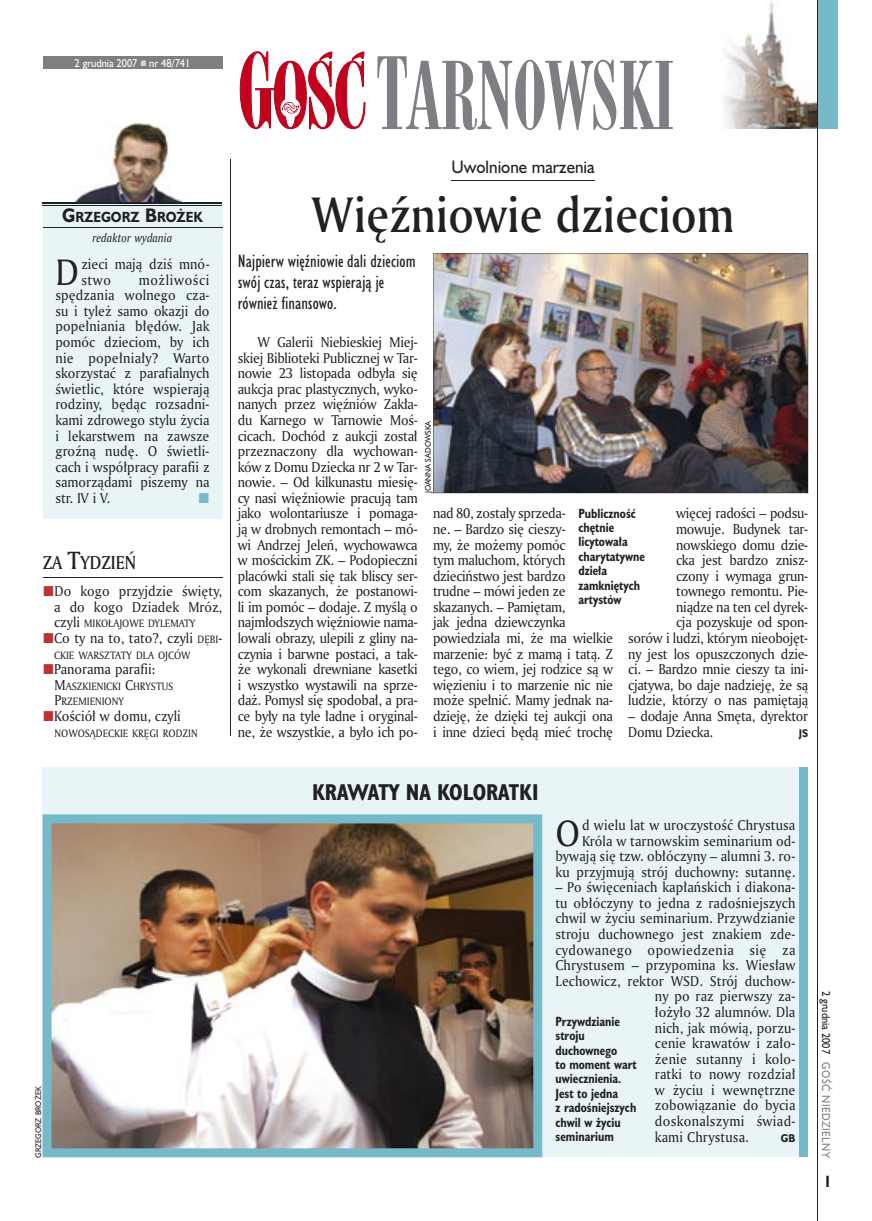
<style>
.page{position:relative;width:872px;height:1221px;background:#fff}
.page>*{position:absolute;margin:0;border:0;box-sizing:border-box;transform-origin:0 0}
.t1{font:90px "Modern 735 PL";color:#7f7e83;scale:.9 1}
.t2{font:48px "Amerigo Md PL";color:#212125;scale:.9 1}
.t3{font:35.55px "Amerigo PL";color:#212125;scale:.94 1}
.t4{font:700 21px "Humanst 521 Cn PL";color:#212125}
.t5{font:18px "Amerigo Md PL";color:#212125;scale:.9 1}
.t6{font:16.5px/21px "Humanst 521 Cn PL";color:#212125}
.t7{font:16.5px "Humanst 521 PL";color:#212125;scale:.94 1}
.t8{font:700 15px "Humanst 521 Cn PL";color:#212125;scale:.94 1}
.t9{font:13.8px/15.6px "Amerigo PL";letter-spacing:-.005em;color:#212125;scale:.94 1}
.t10{font:13.8px "Amerigo PL";letter-spacing:.035em;color:#212125;scale:.94 1}
.t11{font:13.8px "Amerigo PL";letter-spacing:.025em;color:#212125;scale:.94 1}
.t12{font:13.8px "Amerigo PL";letter-spacing:.015em;color:#212125;scale:.94 1}
.t13{font:700 13.5px "Humanst 521 PL";color:#212125;scale:.9 1}
.t14{font:700 12.3px/14.4px "Humanst 521 Cn PL";color:#212125;scale:.94 1}
.t15{font:italic 11.7px "Amerigo PL";color:#212125;scale:.94 1}
.t16{font:10.5px "Humanst 521 PL";color:#fff;scale:.9 1}
.t17{font:10.5px "Humanst 521 PL";letter-spacing:.05em;color:#7f7e83;scale:.9 1}
.t18{font:10.5px "Humanst 521 PL";color:#212125;scale:.9 1}
.t19{font:10.35px/15.6px "Amerigo PL";color:#212125;scale:.94 1}
.t20{font:700 10.35px "Humanst 521 PL";color:#212125;scale:.9 1}
.t21{font:7.5px "Humanst 521 PL";color:#212125;scale:.94 1}
.s1{font-size:18px}
.s2{font-size:24px}
.s3{font-size:13.8px}
.s4{font-size:10.35px}
.s5{font-size:96px}
</style>
<div class="page">
<div style="left:817px;top:0;width:20px;height:129px;background:#76baca"></div>
<img style="left:724px;top:0;width:93px;height:128px">
<svg style="left:240px;top:51px;width:125px;height:78px"></svg>
<div style="left:43px;top:56px;width:179px;height:13px;background:#7f7e83"></div>
<hr style="left:817px;top:0;width:1px;height:1220px;background:#212125">
<hr style="left:230px;top:160px;width:1px;height:576px;background:#212125">
<div style="left:43px;top:767px;width:765px;height:389px;background:#e9f4f6"></div>
<div style="left:799px;top:767px;width:9px;height:389px;background:#76baca"></div>
<div style="left:43px;top:203px;width:179px;height:315px;background:#e9f4f6"></div>
<img style="left:75px;top:123px;width:108px;height:79px">
<hr style="left:43px;top:202px;width:179px;height:2px;background:#212125">
<hr style="left:43px;top:205px;width:179px;height:1px;background:#212125">
<hr style="left:43px;top:227px;width:179px;height:1px;background:#212125">
<img style="left:433px;top:253px;width:375px;height:240px">
<hr style="left:451px;top:180px;width:143px;height:1px;background:#212125">
<hr style="left:43px;top:577px;width:179px;height:1px;background:#212125">
<img style="left:43px;top:814px;width:499px;height:343px">
<p class="t16" style="left:75px;top:55px;width:130px">2 grudnia 2007 nr 48/741</p>
<p class="t13" style="left:62px;top:207px;width:157px"><span class="s1">G</span>RZEGORZ <span class="s1">B</span>ROŻEK</p>
<p class="t15" style="left:93px;top:230px;width:86px">redaktor wydania</p>
<h3 class="t3" style="left:55px;top:248px;width:27px">D</h3>
<p class="t9" style="left:81px;top:256px;width:138px">zieci mają dziś mnó&shy;stwo</p>
<p class="t9" style="left:55px;top:271px;width:165px;text-align:justify;text-indent:83px">możliwości spędzania wolnego cza&shy;su i tyleż samo okazji do popełniania błędów. Jak pomóc dzieciom, by ich nie popełniały? Warto skorzystać z parafialnych świetlic, które wspierają rodziny, będąc rozsadni&shy;kami zdrowego stylu życia i lekarstwem na zawsze groźną nudę. O świetli&shy;cach i współpracy parafii z samorządami piszemy na str. IV i V.</p>
<h3 class="t5" style="left:43px;top:550px;width:105px">ZA <span class="s2">T</span>YDZIEŃ</h3>
<p class="t9" style="left:54px;top:583px;width:180px">Do kogo przyjdzie święty, a do kogo Dziadek Mróz,</p>
<p class="t19" style="left:54px;top:615px;width:152px"><span class="s3">czyli</span> MIKOŁAJOWE DYLEMATY</p>
<p class="t9" style="left:54px;top:630px;width:180px">Co ty na to, tato?, czyli <span class="s4">DĘBI</span>-</p>
<p class="t19" style="left:54px;top:646px;width:146px">CKIE WARSZTATY DLA OJCÓW</p>
<p class="t9" style="left:54px;top:661px;width:109px">Panorama parafii:</p>
<p class="t19" style="left:55px;top:678px;width:128px"><span class="s3">M</span>ASZKIENICKI <span class="s3">C</span>HRYSTUS<br><span class="s3">P</span>RZEMIENIONY</p>
<p class="t9" style="left:54px;top:707px;width:136px">Kościół w domu, czyli</p>
<p class="t19" style="left:55px;top:724px;width:154px">NOWOSĄDECKIE KRĘGI RODZIN</p>
<h1 class="t1" style="left:376px;top:41px;width:333px"><span class="s5">T</span>ARNOWSKI</h1>
<p class="t7" style="left:451px;top:156px;width:154px">Uwolnione marzenia</p>
<h2 class="t2" style="left:311px;top:183px;width:471px">Więźniowie dzieciom</h2>
<p class="t6" style="left:238px;top:250px;width:179px">Najpierw więźniowie dali dzieciom swój czas, teraz wspierają je również finansowo.</p>
<p class="t9" style="left:238px;top:334px;width:193px;text-align:justify;text-indent:20px">W Galerii Niebieskiej Miej&shy;skiej Biblioteki Publicznej w Tar&shy;nowie 23 listopada odbyła się aukcja prac plastycznych, wyko&shy;nanych przez więźniów Zakła&shy;du Karnego w Tarnowie Moś&shy;cicach. Dochód z aukcji został przeznaczony dla wychowan&shy;ków z Domu Dziecka nr 2 w Tar&shy;nowie. – Od kilkunastu miesię&shy;cy nasi więźniowie pracują tam jako wolontariusze i pomaga&shy;ją w drobnych remontach – mó&shy;wi Andrzej Jeleń, wychowawca w mościckim ZK. – Podopieczni placówki stali się tak bliscy ser&shy;com skazanych, że postanowi&shy;li im pomóc – dodaje. Z myślą o najmłodszych więźniowie nama&shy;lowali obrazy, ulepili z gliny na&shy;czynia i barwne postaci, a tak&shy;że wykonali drewniane kasetki i wszystko wystawili na sprze&shy;daż. Pomysł się spodobał, a pra&shy;ce były na tyle ładne i oryginal&shy;ne, że wszystkie, a było ich po-</p>
<p class="t21" style="left:423px;top:493px;width:79px;rotate:-90deg">JOANNA SADOWSKA</p>
<p class="t9" style="left:433px;top:505px;width:193px">nad 80, zostały sprzeda-<br>ne. – Bardzo się cieszy-<br>my, że możemy pomóc<br>tym maluchom, których dzieciństwo jest bardzo<br>trudne – mówi jeden ze skazanych. – Pamiętam,<br>jak jedna dziewczynka powiedziała mi, że ma wielkie marzenie: być z mamą i tatą. Z tego, co wiem, jej rodzice są w więzieniu i to marzenie nic nie może spełnić. Mamy jednak na&shy;dzieję, że dzięki tej aukcji ona i inne dzieci będą mieć trochę</p>
<p class="t9" style="left:628px;top:505px;width:193px;text-align:right">więcej radości – podsu&shy;mowuje. Budynek tar&shy;nowskiego domu dzie-<br>cka jest bardzo znisz-<br>czony i wymaga grun&shy;townego remontu. Pie-<br>niądze na ten cel dyrek-<br>cja pozyskuje od spon-<br>sorów i ludzi, którym nieobojęt&shy;ny jest los opuszczonych dzie&shy;ci. – Bardzo mnie cieszy ta ini&shy;cjatywa, bo daje nadzieję, że są ludzie, którzy o nas pamiętają</p>
<p class="t14" style="left:578px;top:505px;width:72px">Publiczność chętnie licytowała charytatywne dzieła zamkniętych artystów</p>
<p class="t9" style="left:628px;top:707px;width:193px">– dodaje Anna Smęta, dyrektor<br>Domu Dziecka.</p>
<p class="t20" style="left:799px;top:725px;width:12px">JS</p>
<p class="t21" style="left:33px;top:1157px;width:77px;rotate:-90deg">GRZEGORZ BROŻEK</p>
<h3 class="t4" style="left:312px;top:778px;width:228px">KRAWATY NA KOLORATKI</h3>
<p class="t9" style="left:555px;top:816px;width:257px;text-align:right">d wielu lat w uroczystość Chrystusa Króla w tarnowskim seminarium od&shy;bywają się tzw. obłóczyny – alumni 3. ro&shy;ku przyjmują strój duchowny: sutannę.</p>
<p class="t9" style="left:555px;top:879px;width:257px">– Po święceniach kapłańskich i diakona-</p>
<p class="t9" style="left:555px;top:894px;width:257px">tu obłóczyny to jedna z radośniejszych</p>
<p class="t9" style="left:555px;top:910px;width:257px">chwil w życiu seminarium. Przywdzianie</p>
<p class="t9" style="left:555px;top:925px;width:257px">stroju duchownego jest znakiem zde-</p>
<p class="t10" style="left:555px;top:940px;width:257px">cydowanego opowiedzenia się za</p>
<p class="t9" style="left:555px;top:957px;width:257px">Chrystusem – przypomina ks. Wiesław</p>
<p class="t9" style="left:555px;top:972px;width:257px">Lechowicz, rektor WSD. Strój duchow-</p>
<p class="t9" style="left:655px;top:988px;width:151px">ny po raz pierwszy za-</p>
<p class="t9" style="left:655px;top:1003px;width:151px">łożyło 32 alumnów. Dla</p>
<p class="t9" style="left:655px;top:1019px;width:151px">nich, jak mówią, porzu-</p>
<p class="t9" style="left:655px;top:1034px;width:151px">cenie krawatów i zało-</p>
<p class="t12" style="left:655px;top:1049px;width:151px">żenie sutanny i kolo-</p>
<p class="t9" style="left:655px;top:1066px;width:151px">ratki to nowy rozdział</p>
<p class="t9" style="left:655px;top:1081px;width:151px">w życiu i wewnętrzne</p>
<p class="t9" style="left:655px;top:1097px;width:151px">zobowiązanie do bycia</p>
<p class="t11" style="left:655px;top:1111px;width:151px">doskonalszymi świad-</p>
<p class="t9" style="left:655px;top:1128px;width:101px">kami Chrystusa.</p>
<p class="t20" style="left:781px;top:1130px;width:18px">GB</p>
<h3 class="t3" style="left:555px;top:809px;width:28px">O</h3>
<p class="t14" style="left:555px;top:1013px;width:88px">Przywdzianie stroju duchownego<br>to moment wart uwiecznienia.<br>Jest to jedna<br>z radośniejszych chwil w życiu seminarium</p>
<p class="t18" style="left:833px;top:990px;width:71px;rotate:90deg">2 grudnia 2007</p>
<p class="t17" style="left:833px;top:1062px;width:108px;rotate:90deg">GOŚĆ NIEDZIELNY</p>
<p class="t8" style="left:825px;top:1171px;width:6px">I</p>
</div>
